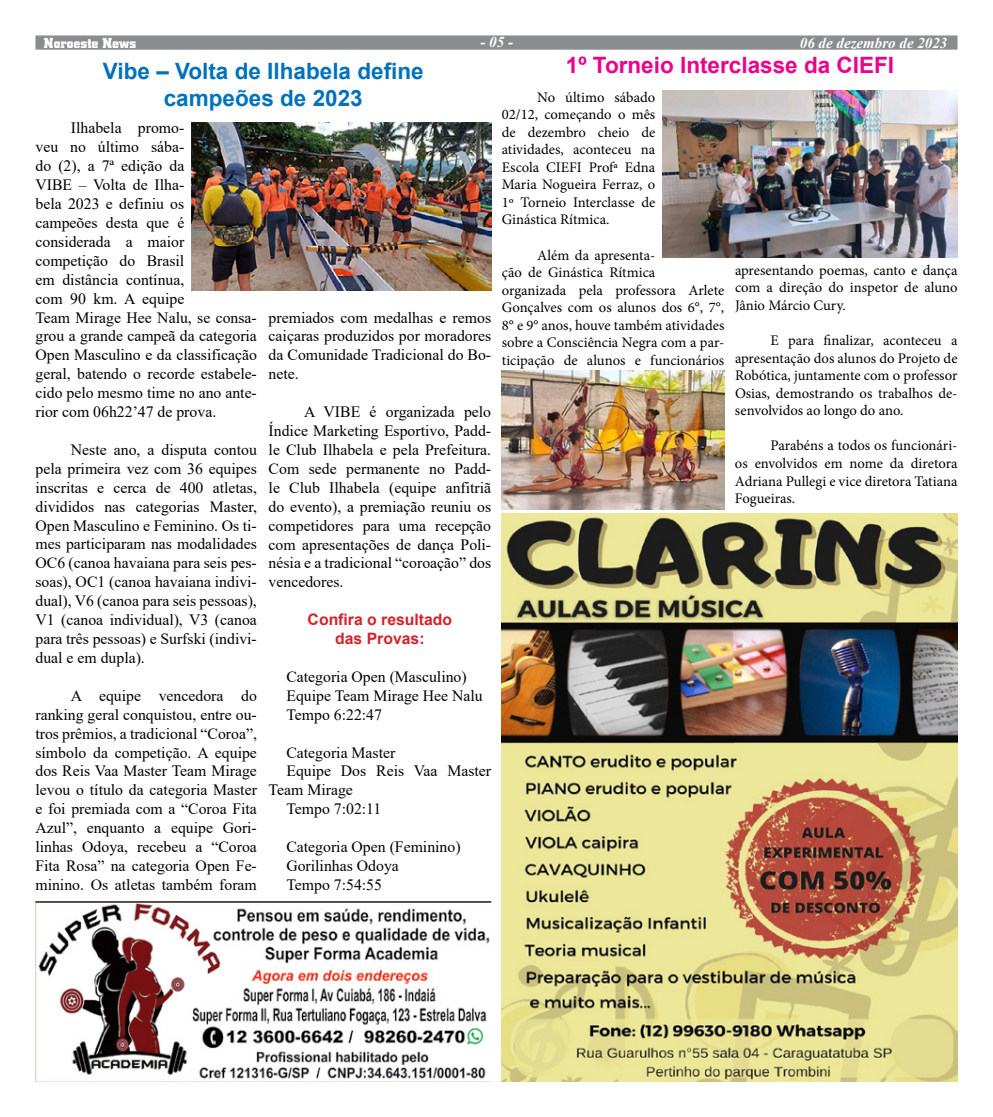
<style>
.page{position:relative;width:993px;height:1117px;background:#fff}
.page>*{position:absolute;margin:0;border:0;box-sizing:border-box;transform-origin:0 0}
.t1{font:700 22.5px/27px "Arial";color:#0072bc;text-align:center}
.t2{font:700 22.5px "Arial";color:#ec008c}
.t3{font:15.75px/18.9px "Times New Roman";color:#000;text-align:justify}
.t4{font:700 15.75px/18.9px "Arial";color:#d2232a;text-align:center}
.t5{font:italic 700 15px "Times New Roman";color:#fff}
.t6{font:700 15px "City D";letter-spacing:.005em;color:#fff}
.t7{font:14.62px/17.5px "Minion Pro";color:#000;text-align:justify}
</style>
<div class="page">
<div style="left:35px;top:35px;width:922px;height:15px;background:#8a8c8e;border:1px solid #8a8c8e"></div>
<img style="left:502px;top:513px;width:455px;height:568px">
<img style="left:35px;top:902px;width:456px;height:179px">
<hr style="left:35px;top:901px;width:456px;height:1px;background:#000">
<img style="left:662px;top:91px;width:295px;height:166px">
<img style="left:502px;top:370px;width:222px;height:139px">
<img style="left:191px;top:122px;width:300px;height:169px">
<p class="t6" style="left:44px;top:35px;width:94px">Noroeste News</p>
<p class="t5" style="left:480px;top:31px;width:34px">- 05 -</p>
<p class="t5" style="left:799px;top:33px;width:149px">06 de dezembro de 2023</p>
<h1 class="t2" style="left:565px;top:49px;width:329px">1º Torneio Interclasse da CIEFI</h1>
<p class="t7" style="left:501px;top:88px;width:155px;text-indent:35px">No último sábado 02/12, começando o mês de dezembro cheio de atividades, aconteceu na Escola CIEFI Profª Edna Maria Nogueira Ferraz, o 1º Torneio Interclasse de Ginástica Rítmica.</p>
<p class="t7" style="left:501px;top:246px;width:224px;text-align:left;text-indent:35px">Além da apresenta-<br>ção de Ginástica Rítmica<br>organizada pela professora Arlete<br>Gonçalves com os alunos dos 6°, 7°,<br>8° e 9° anos, houve também atividades sobre a Consciência Negra com a par&shy;ticipação de alunos e funcionários</p>
<h1 class="t1" style="left:103px;top:57px;width:322px">Vibe – Volta de Ilhabela define campeões de 2023</h1>
<p class="t3" style="left:35px;top:118px;width:223px;text-align:left;text-indent:35px">Ilhabela promo-<br>veu no último sába-<br>do (2), a 7ª edição da<br>VIBE – Volta de Ilha-<br>bela 2023 e definiu os<br>campeões desta que é considerada a maior competição do Brasil<br>em distância contínua,<br>com 90 km. A equipe<br>Team Mirage Hee Nalu, se consa&shy;grou a grande campeã da categoria<br>Open Masculino e da classificação geral, batendo o recorde estabele&shy;cido pelo mesmo time no ano ante&shy;rior com 06h22’47 de prova.</p>
<p class="t3" style="left:35px;top:439px;width:223px;text-indent:35px">Neste ano, a disputa contou pela primeira vez com 36 equipes inscritas e cerca de 400 atletas, divididos nas categorias Master, Open Masculino e Feminino. Os ti&shy;mes participaram nas modalidades OC6 (canoa havaiana para seis pes&shy;soas), OC1 (canoa havaiana indivi&shy;dual), V6 (canoa para seis pessoas), V1 (canoa individual), V3 (canoa para três pessoas) e Surfski (indivi&shy;dual e em dupla).</p>
<p class="t3" style="left:35px;top:685px;width:223px;text-indent:35px">A equipe vencedora do ranking geral conquistou, entre ou&shy;tros prêmios, a tradicional “Coroa”, símbolo da competição. A equipe dos Reis Vaa Master Team Mirage levou o título da categoria Master e foi premiada com a “Coroa Fita Azul”, enquanto a equipe Gori&shy;linhas Odoya, recebeu a “Coroa Fita Rosa” na categoria Open Fe&shy;minino. Os atletas também foram</p>
<p class="t7" style="left:734px;top:261px;width:224px">apresentando poemas, canto e dança com a direção do inspetor de aluno Jânio Márcio Cury.</p>
<p class="t7" style="left:734px;top:331px;width:224px;text-indent:35px">E para finalizar, aconteceu a apresentação dos alunos do Projeto de Robótica, juntamente com o professor Osias, demostrando os trabalhos de&shy;senvolvidos ao longo do ano.</p>
<p class="t7" style="left:734px;top:437px;width:224px;text-indent:35px">Parabéns a todos os funcionári&shy;os envolvidos em nome da diretora Adriana Pullegi e vice diretora Tatiana Fogueiras.</p>
<p class="t3" style="left:268px;top:307px;width:224px">premiados com medalhas e remos caiçaras produzidos por moradores da Comunidade Tradicional do Bo&shy;nete.</p>
<p class="t3" style="left:268px;top:402px;width:224px;text-indent:35px">A VIBE é organizada pelo Índice Marketing Esportivo, Padd&shy;le Club Ilhabela e pela Prefeitura.<br>Com sede permanente no Padd&shy;le Club Ilhabela (equipe anfitriã do evento), a premiação reuniu os competidores para uma recepção com apresentações de dança Poli&shy;nésia e a tradicional “coroação” dos vencedores.</p>
<p class="t4" style="left:307px;top:610px;width:146px">Confira o resultado das Provas:</p>
<p class="t3" style="left:286px;top:666px;width:198px;text-align:left">Categoria Open (Masculino)<br>Equipe Team Mirage Hee Nalu<br>Tempo 6:22:47</p>
<p class="t3" style="left:286px;top:742px;width:110px">Categoria Master</p>
<p class="t3" style="left:286px;top:761px;width:206px">Equipe Dos Reis Vaa Master</p>
<p class="t3" style="left:268px;top:780px;width:86px">Team Mirage</p>
<p class="t3" style="left:286px;top:798px;width:97px">Tempo 7:02:11</p>
<p class="t3" style="left:286px;top:836px;width:176px;text-align:left">Categoria Open (Feminino)<br>Gorilinhas Odoya<br>Tempo 7:54:55</p>
</div>
